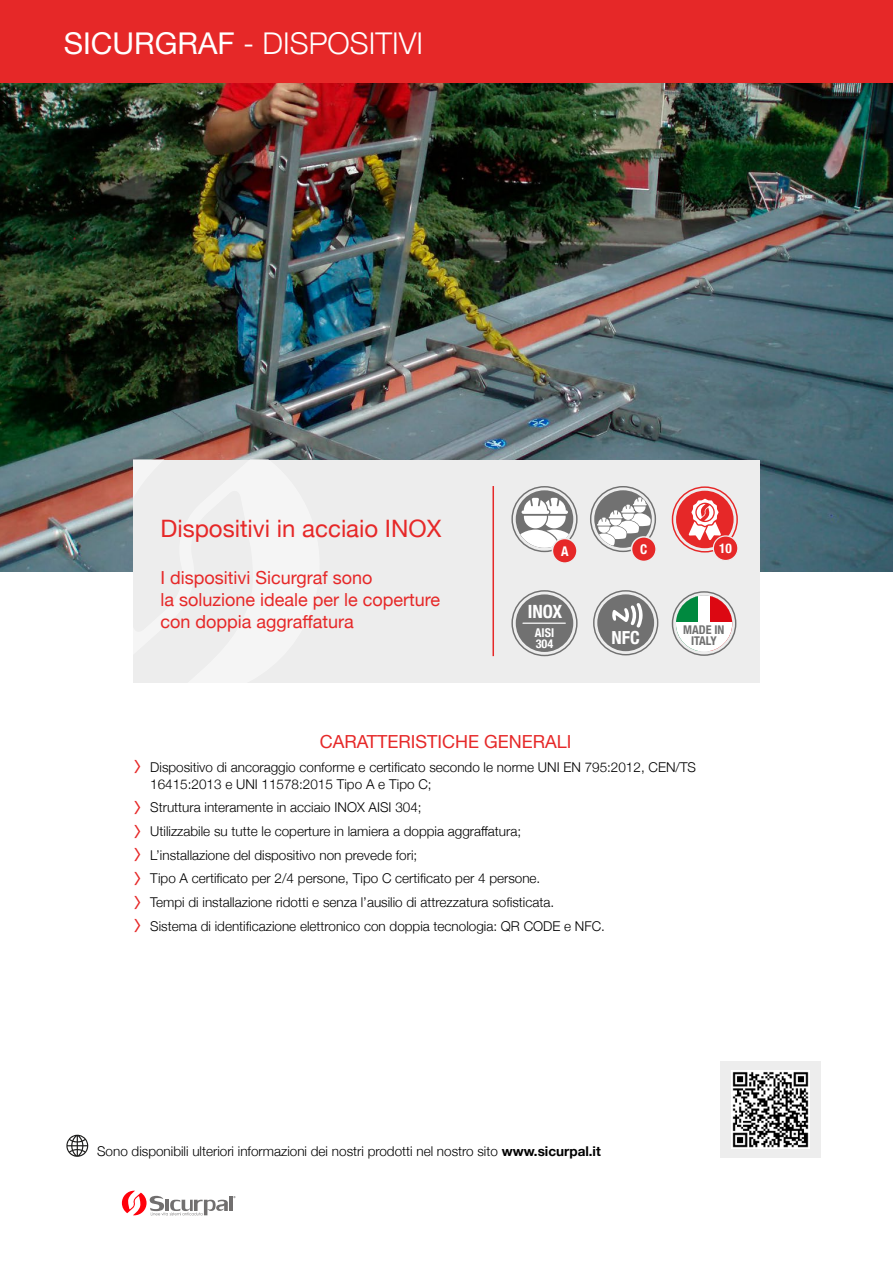
<style>
.page{position:relative;width:893px;height:1263px;background:#fff}
.page>*{position:absolute;margin:0;border:0;box-sizing:border-box;transform-origin:0 0}
.t1{font:300 30px "Helvetica Neue";color:#fff}
.t2{font:300 30px "Nexa";color:#e62828}
.t3{font:24px "Helvetica Neue";color:#e62828}
.t4{font:700 condensed 18.15px "Helvetica Neue";color:#fff}
.t5{font:18px/21.6px "Helvetica Neue";color:#e62828}
.t6{font:700 condensed 18px "Helvetica Neue";color:#fff}
.t7{font:300 13.5px/17.2px "Helvetica Neue";color:#000}
.t8{font:700 condensed 13.35px "Helvetica Neue";color:#fff}
.t9{font:700 condensed 12.15px/10.9px "Helvetica Neue";color:#fff}
.t10{font:700 condensed 12px/10.8px "Helvetica Neue";color:#717171;text-align:center}
.s1{font-weight:400}
.s2{font-weight:700}
</style>
<div class="page">
<img style="left:0;top:83px;width:893px;height:489px">
<div style="left:133px;top:460px;width:627px;height:222px;background:#ededed"></div>
<div style="left:720px;top:1061px;width:101px;height:97px;background:#ededed"></div>
<div style="left:0;top:0;width:893px;height:83px;background:#e62828"></div>
<hr style="left:492px;top:486px;width:2px;height:170px;background:#e62828">
<img style="left:732px;top:1070px;width:77px;height:78px">
<svg style="left:66px;top:1135px;width:22px;height:22px"></svg>
<div style="left:516px;top:594px;width:57px;height:58px;background:#717171;border-radius:50%"></div>
<div style="left:511px;top:590px;width:67px;height:66px;border:1px solid #717171;border-radius:50%"></div>
<hr style="left:523px;top:623px;width:42px;height:1px;background:#fff">
<div style="left:516px;top:490px;width:57px;height:58px;background:#717171;border-radius:50%"></div>
<svg style="left:516px;top:495px;width:57px;height:53px"></svg>
<div style="left:511px;top:486px;width:67px;height:66px;border:1px solid #717171;border-radius:50%"></div>
<div style="left:552px;top:538px;width:25px;height:25px;background:#e62828;border-radius:50%"></div>
<div style="left:552px;top:538px;width:26px;height:26px;border:2px solid #ededed;border-radius:50%"></div>
<div style="left:676px;top:491px;width:58px;height:57px;background:#e62828;border-radius:50%"></div>
<div style="left:672px;top:486px;width:66px;height:66px;border:1px solid #e62828;border-radius:50%"></div>
<svg style="left:688px;top:499px;width:33px;height:41px"></svg>
<div style="left:713px;top:536px;width:25px;height:24px;background:#e62828;border-radius:50%"></div>
<div style="left:713px;top:535px;width:25px;height:26px;border:1px solid #ededed;border-radius:50%"></div>
<div style="left:594px;top:490px;width:58px;height:58px;background:#717171;border-radius:50%"></div>
<svg style="left:594px;top:496px;width:58px;height:52px"></svg>
<div style="left:590px;top:486px;width:66px;height:66px;border:1px solid #717171;border-radius:50%"></div>
<div style="left:631px;top:537px;width:25px;height:24px;background:#e62828;border-radius:50%"></div>
<div style="left:631px;top:536px;width:26px;height:26px;border:2px solid #ededed;border-radius:50%"></div>
<div style="left:597px;top:594px;width:57px;height:57px;background:#717171;border-radius:50%"></div>
<div style="left:593px;top:590px;width:65px;height:65px;border:1px solid #717171;border-radius:50%"></div>
<svg style="left:612px;top:603px;width:31px;height:25px"></svg>
<div style="left:676px;top:595px;width:56px;height:57px;background:#fff;border-radius:50%"></div>
<svg style="left:676px;top:595px;width:22px;height:27px"></svg>
<svg style="left:710px;top:595px;width:22px;height:27px"></svg>
<svg style="left:676px;top:625px;width:56px;height:27px"></svg>
<div style="left:672px;top:591px;width:64px;height:65px;border:1px solid #717171;border-radius:50%"></div>
<svg style="left:122px;top:1191px;width:113px;height:24px"></svg>
<h1 class="t1" style="left:64px;top:19px;width:361px"><span class="s1">SICURGRAF</span> - DISPOSITIVI</h1>
<h2 class="t3" style="left:161px;top:511px;width:282px">Dispositivi in acciaio INOX</h2>
<h3 class="t5" style="left:161px;top:568px;width:281px">I dispositivi Sicurgraf sono<br>la soluzione ideale per le coperture con doppia aggraffatura</h3>
<p class="t8" style="left:561px;top:540px;width:9px">A</p>
<p class="t8" style="left:640px;top:538px;width:9px">C</p>
<p class="t8" style="left:719px;top:537px;width:14px">10</p>
<h3 class="t4" style="left:528px;top:596px;width:36px">INOX</h3>
<p class="t9" style="left:535px;top:626px;width:21px">AISI<br>304</p>
<h3 class="t6" style="left:611px;top:622px;width:30px">NFC</h3>
<p class="t10" style="left:683px;top:623px;width:43px">MADE IN<br>ITALY</p>
<h3 class="t5" style="left:320px;top:732px;width:253px">CARATTERISTICHE GENERALI</h3>
<h1 class="t2" style="left:133px;top:748px;width:10px">›</h1>
<p class="t7" style="left:150px;top:757px;width:547px">Dispositivo di ancoraggio conforme e certificato secondo le norme UNI EN 795:2012, CEN/TS<br>16415:2013 e UNI 11578:2015 Tipo A e Tipo C;</p>
<h1 class="t2" style="left:133px;top:789px;width:10px">›</h1>
<p class="t7" style="left:150px;top:798px;width:273px">Struttura interamente in acciaio INOX AISI 304;</p>
<h1 class="t2" style="left:133px;top:813px;width:10px">›</h1>
<p class="t7" style="left:150px;top:822px;width:372px">Utilizzabile su tutte le coperture in lamiera a doppia aggraffatura;</p>
<h1 class="t2" style="left:133px;top:837px;width:10px">›</h1>
<p class="t7" style="left:150px;top:845px;width:268px">L’installazione del dispositivo non prevede fori;</p>
<h1 class="t2" style="left:133px;top:860px;width:10px">›</h1>
<p class="t7" style="left:150px;top:869px;width:392px">Tipo A certificato per 2/4 persone, Tipo C certificato per 4 persone.</p>
<h1 class="t2" style="left:133px;top:884px;width:10px">›</h1>
<p class="t7" style="left:150px;top:892px;width:405px">Tempi di installazione ridotti e senza l’ausilio di attrezzatura sofisticata.</p>
<h1 class="t2" style="left:133px;top:907px;width:10px">›</h1>
<p class="t7" style="left:150px;top:916px;width:456px">Sistema di identificazione elettronico con doppia tecnologia: QR CODE e NFC.</p>
<p class="t7" style="left:97px;top:1142px;width:505px">Sono disponibili ulteriori informazioni dei nostri prodotti nel nostro sito <span class="s2">www.sicurpal.it</span></p>
</div>
